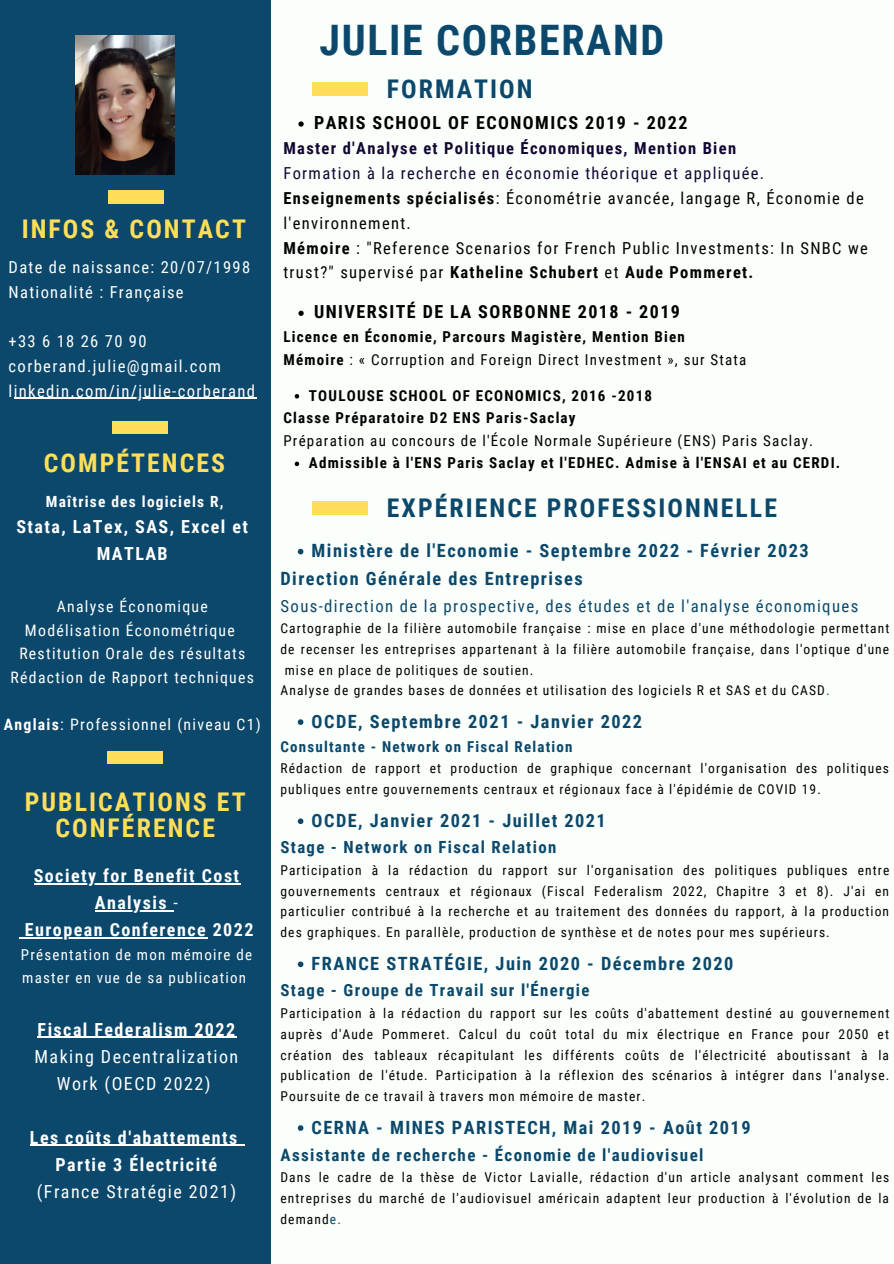
<style>
.page{position:relative;width:894px;height:1264px;background:#fff}
.page>*{position:absolute;margin:0;border:0;box-sizing:border-box;transform-origin:0 0}
.t1{font:700 42px "Roboto Condensed";letter-spacing:.04em;color:#0b486b}
.t2{font:700 25.8px/26.2px "Roboto Condensed";letter-spacing:.08em;color:#ffde59;text-align:center}
.t3{font:700 25.8px "Roboto Condensed";letter-spacing:.08em;color:#0b486b}
.t4{font:700 18.3px "Roboto Condensed";letter-spacing:.08em;color:#0b486b}
.t5{font:700 18px/27px "Roboto Condensed";letter-spacing:.08em;color:#fff;text-align:center}
.t6{font:700 18px "Roboto Condensed";letter-spacing:.08em;color:#000}
.t7{font:18px/27px "Roboto Condensed";letter-spacing:.08em;color:#fff;text-align:center}
.t8{font:700 16.95px "Roboto Condensed";letter-spacing:.08em;color:#0b486b}
.t9{font:16.8px "Roboto Condensed";letter-spacing:.08em;color:#0b486b}
.t10{font:700 16.8px "Roboto Condensed";letter-spacing:.08em;color:#0b486b}
.t11{font:16.65px/24.8px "Roboto Condensed";letter-spacing:.08em;color:#fff}
.t12{font:16.5px/24.8px "Roboto Condensed";letter-spacing:.08em;color:#000}
.t13{font:16.5px/24.8px "Roboto Condensed";letter-spacing:.08em;color:#fff}
.t14{font:700 16.5px "Roboto Condensed";letter-spacing:.08em;color:#120632}
.t15{font:15.75px/23.7px "Roboto Condensed";letter-spacing:.08em;color:#fff;text-align:center}
.t16{font:700 15.45px "Roboto Condensed";letter-spacing:.08em;color:#fff}
.t17{font:700 15px/22.5px "Roboto Condensed";letter-spacing:.08em;color:#000}
.t18{font:15px "Roboto Condensed";letter-spacing:.08em;color:#000}
.t19{font:15px/22.5px "Roboto Condensed";letter-spacing:.08em;color:#fff}
.t20{font:700 15px "Roboto Condensed";letter-spacing:.08em;color:#0b486b}
.t21{font:13.5px/20.7px "Roboto Condensed";letter-spacing:.08em;color:#000;text-align:justify}
.s1{font-weight:700}
.s2{font-weight:400}
.s3{color:#120632}
.s4{color:#0b486b}
</style>
<div class="page">
<div style="left:0;top:0;width:893px;height:1263px;background:#fbfffb"></div>
<div style="left:0;top:0;width:271px;height:1263px;background:#0b486b"></div>
<div style="left:312px;top:502px;width:56px;height:12px;background:#ffde59"></div>
<div style="left:312px;top:83px;width:56px;height:12px;background:#ffde59"></div>
<div style="left:108px;top:751px;width:55px;height:12px;background:#ffde59"></div>
<img style="left:75px;top:35px;width:99px;height:140px">
<svg style="left:298px;top:121px;width:5px;height:6px"></svg>
<svg style="left:298px;top:311px;width:5px;height:5px"></svg>
<svg style="left:294px;top:394px;width:5px;height:4px"></svg>
<svg style="left:294px;top:461px;width:5px;height:5px"></svg>
<svg style="left:298px;top:549px;width:5px;height:5px"></svg>
<svg style="left:298px;top:719px;width:5px;height:6px"></svg>
<svg style="left:298px;top:818px;width:5px;height:6px"></svg>
<svg style="left:298px;top:961px;width:5px;height:6px"></svg>
<svg style="left:298px;top:1125px;width:5px;height:5px"></svg>
<hr style="left:14px;top:398px;width:242px;height:1px;background:#fff">
<hr style="left:34px;top:883px;width:206px;height:1px;background:#fff">
<hr style="left:95px;top:910px;width:78px;height:1px;background:#fff">
<hr style="left:25px;top:937px;width:182px;height:1px;background:#fff">
<hr style="left:38px;top:1036px;width:198px;height:1px;background:#fff">
<hr style="left:30px;top:1144px;width:209px;height:1px;background:#fff">
<div style="left:112px;top:421px;width:55px;height:13px;background:#ffde59"></div>
<div style="left:109px;top:191px;width:55px;height:12px;background:#ffde59"></div>
<h2 class="t2" style="left:22px;top:216px;width:226px">INFOS &amp; CONTACT</h2>
<p class="t13" style="left:9px;top:255px;width:243px">Date de naissance: 20/07/1998<br>Nationalité : Française</p>
<p class="t13" style="left:9px;top:329px;width:139px">+33 6 18 26 70 90</p>
<p class="t11" style="left:9px;top:354px;width:248px">corberand.julie@gmail.com linkedin.com/in/julie-corberand</p>
<h2 class="t2" style="left:44px;top:450px;width:183px">COMPÉTENCES</h2>
<p class="t16" style="left:46px;top:493px;width:179px">Maîtrise des logiciels R,</p>
<h3 class="t5" style="left:16px;top:513px;width:233px">Stata, LaTex, SAS, Excel et<br>MATLAB</h3>
<p class="t15" style="left:11px;top:594px;width:245px">Analyse Économique<br>Modélisation Économétrique<br>Restitution Orale des résultats<br>Rédaction de Rapport techniques</p>
<p class="t15" style="left:4px;top:713px;width:258px"><span class="s1">Anglais</span>: Professionnel (niveau C1)</p>
<h2 class="t2" style="left:25px;top:788px;width:222px">PUBLICATIONS ET<br>CONFÉRENCE</h2>
<h3 class="t5" style="left:25px;top:862px;width:230px">Society for Benefit Cost<br>Analysis <span class="s2">-<br></span>European Conference 2022</h3>
<p class="t19" style="left:21px;top:943px;width:233px">Présentation de mon mémoire de master en vue de sa publication</p>
<h3 class="t5" style="left:38px;top:1015px;width:199px">Fiscal Federalism 2022</h3>
<h3 class="t7" style="left:35px;top:1042px;width:205px">Making Decentralization<br>Work (OECD 2022)</h3>
<h3 class="t5" style="left:30px;top:1123px;width:209px">Les coûts d'abattements<br>Partie 3 Électricité</h3>
<h3 class="t7" style="left:37px;top:1178px;width:201px">(France Stratégie 2021)</h3>
<h1 class="t1" style="left:319px;top:16px;width:346px">JULIE CORBERAND</h1>
<h2 class="t3" style="left:387px;top:74px;width:147px">FORMATION</h2>
<h3 class="t6" style="left:314px;top:112px;width:375px">PARIS SCHOOL OF ECONOMICS 2019 - 2022</h3>
<p class="t14" style="left:283px;top:139px;width:454px">Master d'Analyse et Politique Économiques, Mention Bien</p>
<p class="t12" style="left:283px;top:161px;width:585px"><span class="s3">Formation à la recherche en économie théorique et appliquée.<br></span><span class="s1">Enseignements spécialisés</span>: Économétrie avancée, langage R, Économie de l'environnement.<br><span class="s1">Mémoire</span> : "Reference Scenarios for French Public Investments: In SNBC we trust?" supervisé par <span class="s1">Katheline Schubert</span> et <span class="s1">Aude Pommeret.</span></p>
<h3 class="t6" style="left:314px;top:301px;width:367px">UNIVERSITÉ DE LA SORBONNE 2018 - 2019</h3>
<p class="t17" style="left:283px;top:326px;width:464px">Licence en Économie, Parcours Magistère, Mention Bien<br>Mémoire <span class="s2">: « Corruption and Foreign Direct Investment », sur Stata</span></p>
<p class="t17" style="left:309px;top:384px;width:344px">TOULOUSE SCHOOL OF ECONOMICS, 2016 -2018</p>
<p class="t17" style="left:283px;top:407px;width:293px">Classe Préparatoire D2 ENS Paris-Saclay</p>
<p class="t18" style="left:283px;top:432px;width:531px">Préparation au concours de l'École Normale Supérieure (ENS) Paris Saclay.</p>
<p class="t17" style="left:309px;top:452px;width:532px">Admissible à l'ENS Paris Saclay et l'EDHEC. Admise à l'ENSAI et au CERDI.</p>
<h2 class="t3" style="left:387px;top:493px;width:391px">EXPÉRIENCE PROFESSIONNELLE</h2>
<h3 class="t4" style="left:311px;top:540px;width:498px">Ministère de l'Economie - Septembre 2022 - Février 2023</h3>
<h3 class="t4" style="left:280px;top:568px;width:304px">Direction Générale des Entreprises</h3>
<p class="t9" style="left:280px;top:596px;width:579px">Sous-direction de la prospective, des études et de l'analyse économiques</p>
<p class="t21" style="left:280px;top:618px;width:610px">Cartographie de la filière automobile française : mise en place d'une méthodologie permettant</p>
<p class="t21" style="left:280px;top:639px;width:610px">de recenser les entreprises appartenant à la filière automobile française, dans l'optique d'une</p>
<p class="t21" style="left:284px;top:659px;width:250px">mise en place de politiques de soutien.</p>
<p class="t21" style="left:280px;top:680px;width:550px">Analyse de grandes bases de données et utilisation des logiciels R et SAS et du CASD<span class="s4">.</span></p>
<h3 class="t4" style="left:311px;top:711px;width:332px">OCDE, Septembre 2021 - Janvier 2022</h3>
<p class="t20" style="left:280px;top:738px;width:293px">Consultante - Network on Fiscal Relation</p>
<p class="t21" style="left:280px;top:758px;width:609px">Rédaction de rapport et production de graphique concernant l'organisation des politiques publiques entre gouvernements centraux et régionaux face à l'épidémie de COVID 19.</p>
<h3 class="t4" style="left:311px;top:810px;width:295px">OCDE, Janvier 2021 - Juillet 2021</h3>
<p class="t10" style="left:280px;top:837px;width:277px">Stage - Network on Fiscal Relation</p>
<p class="t21" style="left:280px;top:860px;width:610px">Participation à la rédaction du rapport sur l'organisation des politiques publiques entre gouvernements centraux et régionaux (Fiscal Federalism 2022, Chapitre 3 et 8). J'ai en particulier contribué à la recherche et au traitement des données du rapport, à la production des graphiques. En parallèle, production de synthèse et de notes pour mes supérieurs.</p>
<h3 class="t4" style="left:311px;top:953px;width:423px">FRANCE STRATÉGIE, Juin 2020 - Décembre 2020</h3>
<p class="t10" style="left:280px;top:980px;width:310px">Stage - Groupe de Travail sur l'Énergie</p>
<p class="t21" style="left:280px;top:1003px;width:610px">Participation à la rédaction du rapport sur les coûts d'abattement destiné au gouvernement auprès d'Aude Pommeret. Calcul du coût total du mix électrique en France pour 2050 et création des tableaux récapitulant les différents coûts de l'électricité aboutissant à la publication de l'étude. Participation à la réflexion des scénarios à intégrer dans l'analyse.<br>Poursuite de ce travail à travers mon mémoire de master.</p>
<h3 class="t4" style="left:311px;top:1116px;width:440px">CERNA - MINES PARISTECH, Mai 2019 - Août 2019</h3>
<p class="t8" style="left:280px;top:1144px;width:424px">Assistante de recherche - Économie de l'audiovisuel</p>
<p class="t21" style="left:280px;top:1167px;width:610px">Dans le cadre de la thèse de Victor Lavialle, rédaction d'un article analysant comment les entreprises du marché de l'audiovisuel américain adaptent leur production à l'évolution de la demand<span class="s4">e.</span></p>
</div>
